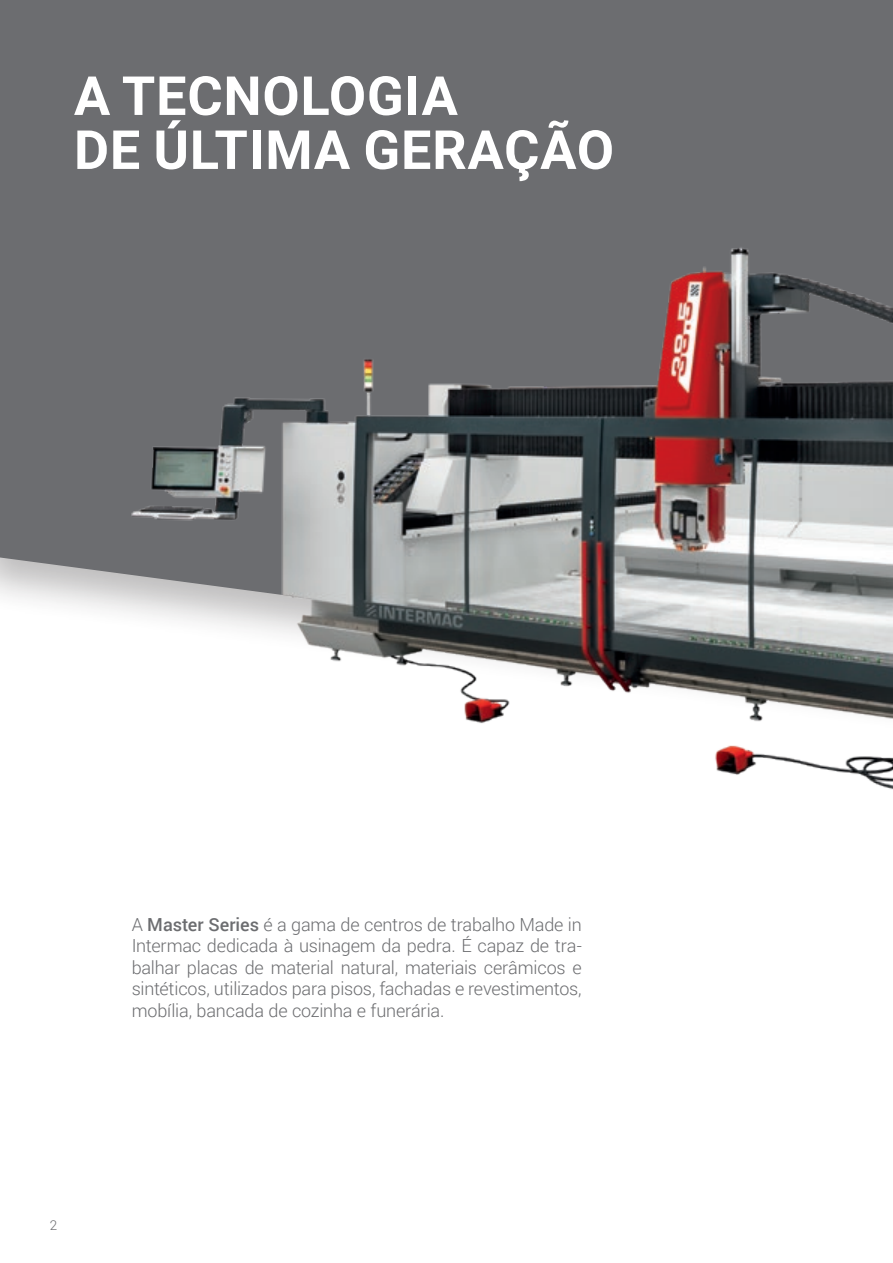
<style>
.page{position:relative;width:893px;height:1263px;background:#fff}
.page>*{position:absolute;margin:0;border:0;box-sizing:border-box;transform-origin:0 0}
.t1{font:700 54px/54px "Roboto";letter-spacing:.015em;color:#fff}
.t2{font:300 18px/21.6px "Roboto";letter-spacing:-.01em;color:#6c6d70;text-align:justify}
.t3{font:300 13.5px "Roboto";color:#6c6d70}
.s1{font-weight:500}
</style>
<div class="page">
<div style="left:0;top:0;width:893px;height:612px;background:#6c6d70"></div>
<img style="left:132px;top:222px;width:761px;height:568px">
<p class="t1" style="left:74px;top:67px;width:542px">A TECNOLOGIA<br>DE ÚLTIMA GERAÇÃO</p>
<p class="t2" style="left:132px;top:913px;width:452px">A <span class="s1">Master Series</span> é a gama de centros de trabalho Made in Intermac dedicada à usinagem da pedra. É capaz de tra&shy;balhar placas de material natural, materiais cerâmicos e sintéticos, utilizados para pisos, fachadas e revestimentos, mobília, bancada de cozinha e funerária.</p>
<p class="t3" style="left:50px;top:1215px;width:9px">2</p>
</div>
